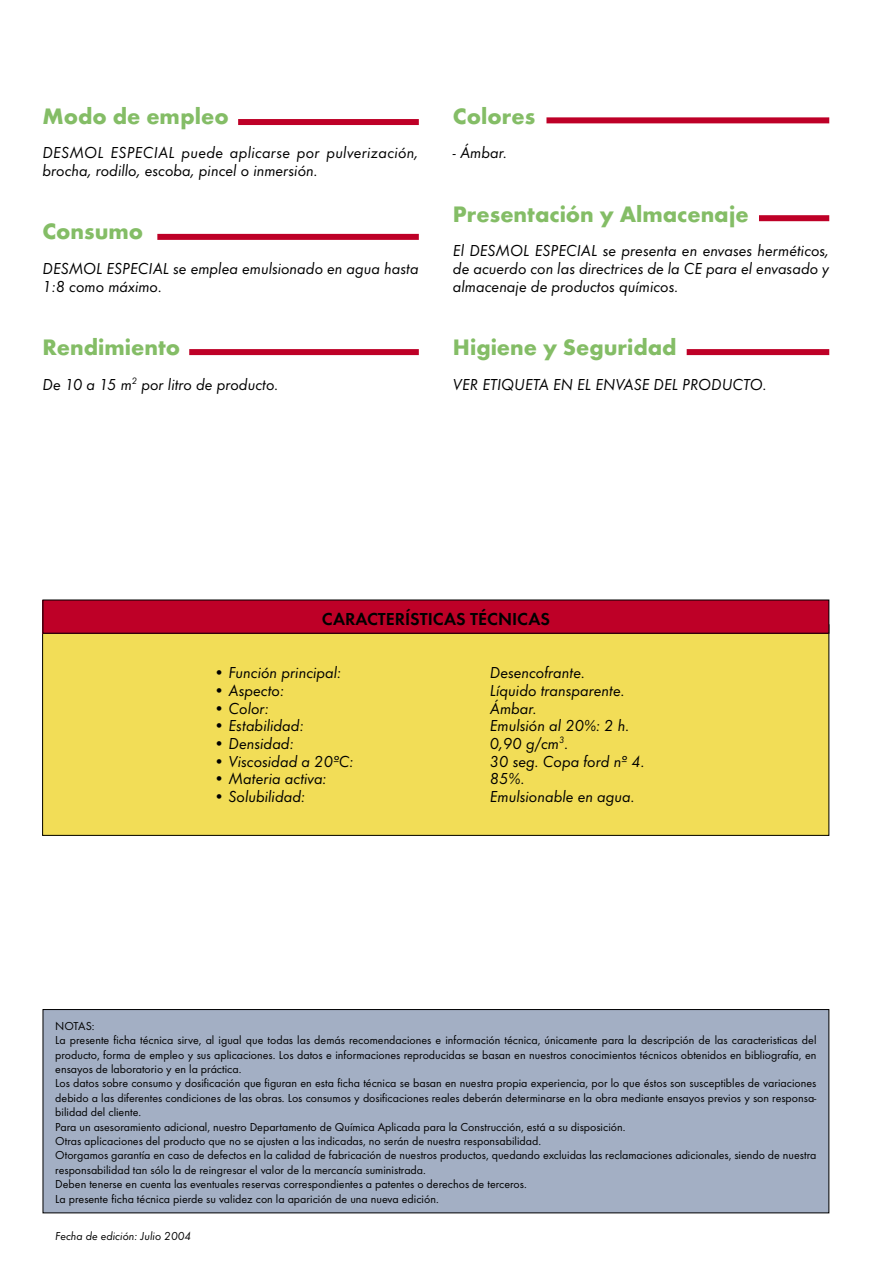
<style>
.page{position:relative;width:893px;height:1263px;background:#fff}
.page>*{position:absolute;margin:0;border:0;box-sizing:border-box;transform-origin:0 0}
.t1{font:700 23.25px "Futura T";color:#84bd66}
.t2{font:600 18px "Futura T";color:#000}
.t3{font:italic 16.5px/17.7px "Futura T";color:#000}
.t4{font:12px/14.4px "Futura T";color:#000}
.t5{font:italic 12px "Futura T";color:#000}
</style>
<div class="page">
<div style="left:43px;top:1009px;width:786px;height:204px;background:#a3afc4"></div>
<div style="left:43px;top:1009px;width:786px;height:204px;border:1px solid #000"></div>
<div style="left:43px;top:625px;width:786px;height:210px;background:#f2dd57"></div>
<div style="left:43px;top:600px;width:786px;height:33px;background:#be0027"></div>
<div style="left:43px;top:600px;width:786px;height:34px;border:1px solid #000"></div>
<div style="left:238px;top:119px;width:181px;height:6px;background:#be0027"></div>
<div style="left:157px;top:234px;width:262px;height:6px;background:#be0027"></div>
<div style="left:189px;top:349px;width:230px;height:6px;background:#be0027"></div>
<div style="left:546px;top:117px;width:283px;height:6px;background:#be0027"></div>
<div style="left:759px;top:215px;width:70px;height:6px;background:#be0027"></div>
<div style="left:687px;top:349px;width:142px;height:6px;background:#be0027"></div>
<h1 class="t1" style="left:43px;top:102px;width:188px">Modo de empleo</h1>
<h3 class="t3" style="left:43px;top:144px;width:378px">DESMOL ESPECIAL puede aplicarse por pulverización, brocha, rodillo, escoba, pincel o inmersión.</h3>
<h1 class="t1" style="left:43px;top:218px;width:102px">Consumo</h1>
<h3 class="t3" style="left:43px;top:260px;width:378px">DESMOL ESPECIAL se emplea emulsionado en agua hasta<br>1:8 como máximo.</h3>
<h1 class="t1" style="left:43px;top:334px;width:139px">Rendimiento</h1>
<h3 class="t3" style="left:43px;top:375px;width:237px">De 10 a 15 m<sup>2</sup> por litro de producto.</h3>
<h1 class="t1" style="left:453px;top:102px;width:84px">Colores</h1>
<h3 class="t3" style="left:453px;top:144px;width:56px">- Ámbar.</h3>
<h1 class="t1" style="left:453px;top:200px;width:297px">Presentación y Almacenaje</h1>
<h3 class="t3" style="left:453px;top:242px;width:378px;text-align:justify">El DESMOL ESPECIAL se presenta en envases herméticos, de acuerdo con las directrices de la CE para el envasado y almacenaje de productos químicos.</h3>
<h1 class="t1" style="left:453px;top:334px;width:225px">Higiene y Seguridad</h1>
<h3 class="t3" style="left:453px;top:375px;width:315px">VER ETIQUETA EN EL ENVASE DEL PRODUCTO.</h3>
<h2 class="t2" style="left:322px;top:609px;width:230px">CARACTERÍSTICAS TÉCNICAS</h2>
<h3 class="t3" style="left:213px;top:664px;width:129px">• Función principal:</h3>
<h3 class="t3" style="left:490px;top:664px;width:97px">Desencofrante.</h3>
<h3 class="t3" style="left:213px;top:681px;width:72px">• Aspecto:</h3>
<h3 class="t3" style="left:490px;top:681px;width:136px">Líquido transparente.</h3>
<h3 class="t3" style="left:213px;top:699px;width:57px">• Color:</h3>
<h3 class="t3" style="left:490px;top:699px;width:48px">Ámbar.</h3>
<h3 class="t3" style="left:213px;top:717px;width:92px">• Estabilidad:</h3>
<h3 class="t3" style="left:490px;top:717px;width:141px">Emulsión al 20%: 2 h.</h3>
<h3 class="t3" style="left:213px;top:734px;width:82px">• Densidad:</h3>
<h3 class="t3" style="left:490px;top:734px;width:80px">0,90 g/cm<sup>3</sup>.</h3>
<h3 class="t3" style="left:213px;top:752px;width:142px">• Viscosidad a 20ºC:</h3>
<h3 class="t3" style="left:490px;top:752px;width:156px">30 seg. Copa ford nº 4.</h3>
<h3 class="t3" style="left:213px;top:770px;width:115px">• Materia activa:</h3>
<h3 class="t3" style="left:490px;top:770px;width:36px">85%.</h3>
<h3 class="t3" style="left:213px;top:788px;width:93px">• Solubilidad:</h3>
<h3 class="t3" style="left:490px;top:788px;width:146px">Emulsionable en agua.</h3>
<p class="t4" style="left:55px;top:1018px;width:763px">NOTAS:<br>La presente ficha técnica sirve, al igual que todas las demás recomendaciones e información técnica, únicamente para la descripción de las caracteristicas del producto, forma de empleo y sus aplicaciones. Los datos e informaciones reproducidas se basan en nuestros conocimientos técnicos obtenidos en bibliografía, en ensayos de laboratorio y en la práctica.<br>Los datos sobre consumo y dosificación que figuran en esta ficha técnica se basan en nuestra propia experiencia, por lo que éstos son susceptibles de variaciones debido a las diferentes condiciones de las obras. Los consumos y dosificaciones reales deberán determinarse en la obra mediante ensayos previos y son responsa&shy;bilidad del cliente.<br>Para un asesoramiento adicional, nuestro Departamento de Química Aplicada para la Construcción, está a su disposición.<br>Otras aplicaciones del producto que no se ajusten a las indicadas, no serán de nuestra responsabilidad.<br>Otorgamos garantía en caso de defectos en la calidad de fabricación de nuestros productos, quedando excluidas las reclamaciones adicionales, siendo de nuestra responsabilidad tan sólo la de reingresar el valor de la mercancía suministrada.<br>Deben tenerse en cuenta las eventuales reservas correspondientes a patentes o derechos de terceros.<br>La presente ficha técnica pierde su validez con la aparición de una nueva edición.</p>
<p class="t5" style="left:55px;top:1229px;width:138px">Fecha de edición: Julio 2004</p>
</div>
